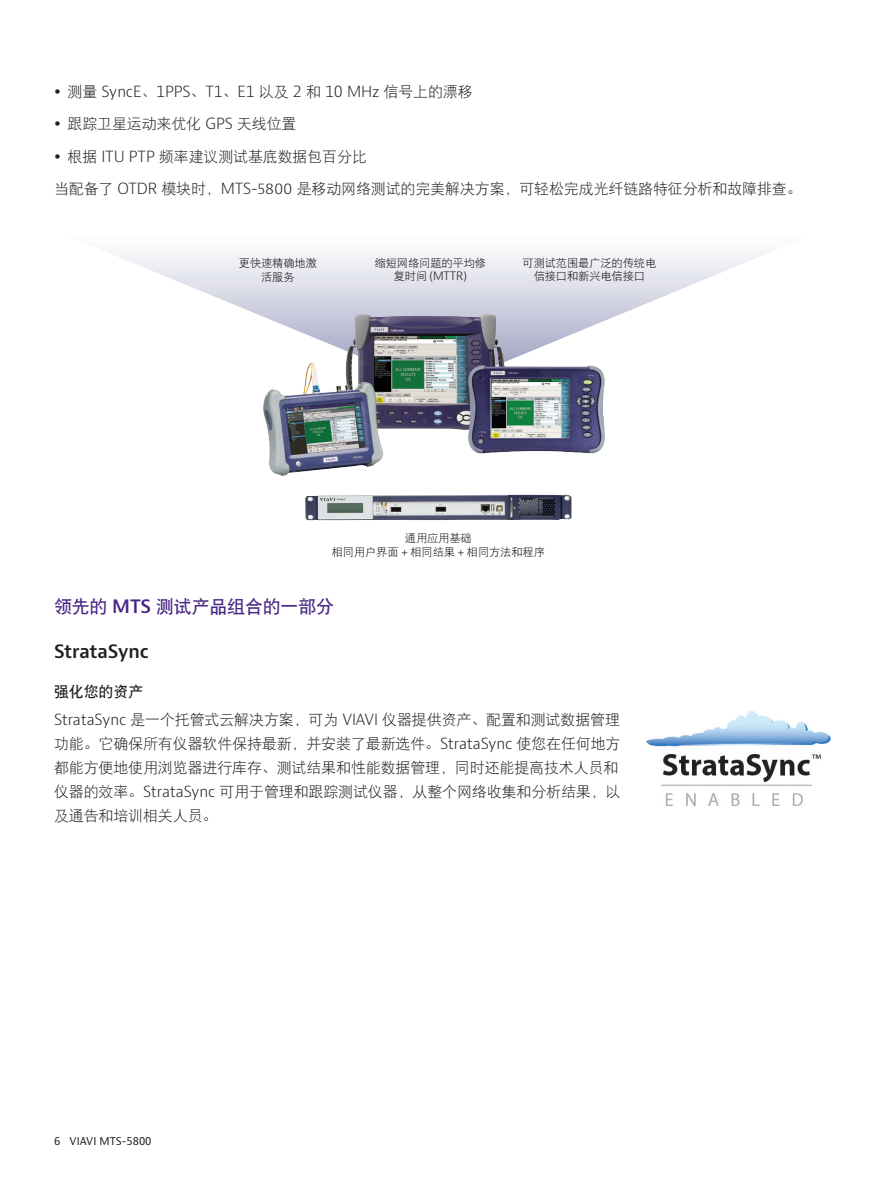
<style>
.page{position:relative;width:893px;height:1191px;background:#fff}
.page>*{position:absolute;margin:0;border:0;box-sizing:border-box;transform-origin:0 0}
.H2_Heading_Purple_12_16{font:18px "DFP Hei W7";letter-spacing:-.01em;color:#4a2785}
.H2_Heading_Black_12_16{font:600 18px "Bernino Sans";letter-spacing:-.01em;color:#231f20}
.P_10_16{font:15px/24px "DFP Hei W3";letter-spacing:-.01em;color:#231f20}
.t1{font:300 15px "Bernino Sans";letter-spacing:-.01em;color:#231f20}
.H3_Heading_Level_3{font:15px "DFP Hei W7";letter-spacing:-.01em;color:#231f20}
.t2{font:11.25px/13.5px "DFP Hei W3";letter-spacing:-.01em;color:#110a0c;text-align:center}
.t3{font:10.5px "Bernino Sans";color:#231f20}
.s1{font-family:"DFP Hei W3";font-weight:400}
.s2{font-family:"Bernino Sans";font-weight:300}
.s3{font-family:"Bernino Sans";font-weight:600}
</style>
<div class="page">
<svg style="left:114px;top:254px;width:650px;height:51px"></svg>
<img style="left:232px;top:300px;width:412px;height:176px">
<img style="left:305px;top:494px;width:267px;height:26px">
<img style="left:647px;top:711px;width:184px;height:95px">
<p class="t1" style="left:68px;top:81px;width:407px"><span class="s1">测量</span> SyncE<span class="s1">、</span>1PPS<span class="s1">、</span>T1<span class="s1">、</span>E1 <span class="s1">以及</span> 2 <span class="s1">和</span> 10 MHz <span class="s1">信号上的漂移</span></p>
<p class="P_10_16" style="left:68px;top:112px;width:230px">跟踪卫星运动来优化 <span class="s2">GPS</span> 天线位置</p>
<p class="P_10_16" style="left:68px;top:144px;width:301px">根据 <span class="s2">ITU PTP</span> 频率建议测试基底数据包百分比</p>
<p class="P_10_16" style="left:54px;top:177px;width:749px">当配备了 <span class="s2">OTDR</span> 模块时，<span class="s2">MTS-5800</span> 是移动网络测试的完美解决方案，可轻松完成光纤链路特征分析和故障排查。</p>
<p class="t2" style="left:239px;top:256px;width:80px">更快速精确地激活服务</p>
<p class="t2" style="left:375px;top:256px;width:113px">缩短网络问题的平均修复时间 <span class="s2">(MTTR)</span></p>
<p class="t2" style="left:522px;top:256px;width:135px">可测试范围最广泛的传统电信接口和新兴电信接口</p>
<p class="t2" style="left:332px;top:531px;width:215px">通用应用基础<br>相同用户界面 <span class="s2">+</span> 相同结果 <span class="s2">+</span> 相同方法和程序</p>
<p class="H2_Heading_Purple_12_16" style="left:54px;top:597px;width:282px">领先的 <span class="s3">MTS</span> 测试产品组合的一部分</p>
<p class="H2_Heading_Black_12_16" style="left:54px;top:640px;width:96px">StrataSync</p>
<p class="H3_Heading_Level_3" style="left:54px;top:684px;width:91px">强化您的资产</p>
<p class="P_10_16" style="left:54px;top:707px;width:568px"><span class="s2">StrataSync</span> 是一个托管式云解决方案，可为 <span class="s2">VIAVI</span> 仪器提供资产、配置和测试数据管理功能。它确保所有仪器软件保持最新，并安装了最新选件。<span class="s2">StrataSync</span> 使您在任何地方都能方便地使用浏览器进行库存、测试结果和性能数据管理，同时还能提高技术人员和仪器的效率。<span class="s2">StrataSync</span> 可用于管理和跟踪测试仪器，从整个网络收集和分析结果，以及通告和培训相关人员。</p>
<p class="t3" style="left:54px;top:1134px;width:99px">6 VIAVI MTS-5800</p>
</div>
